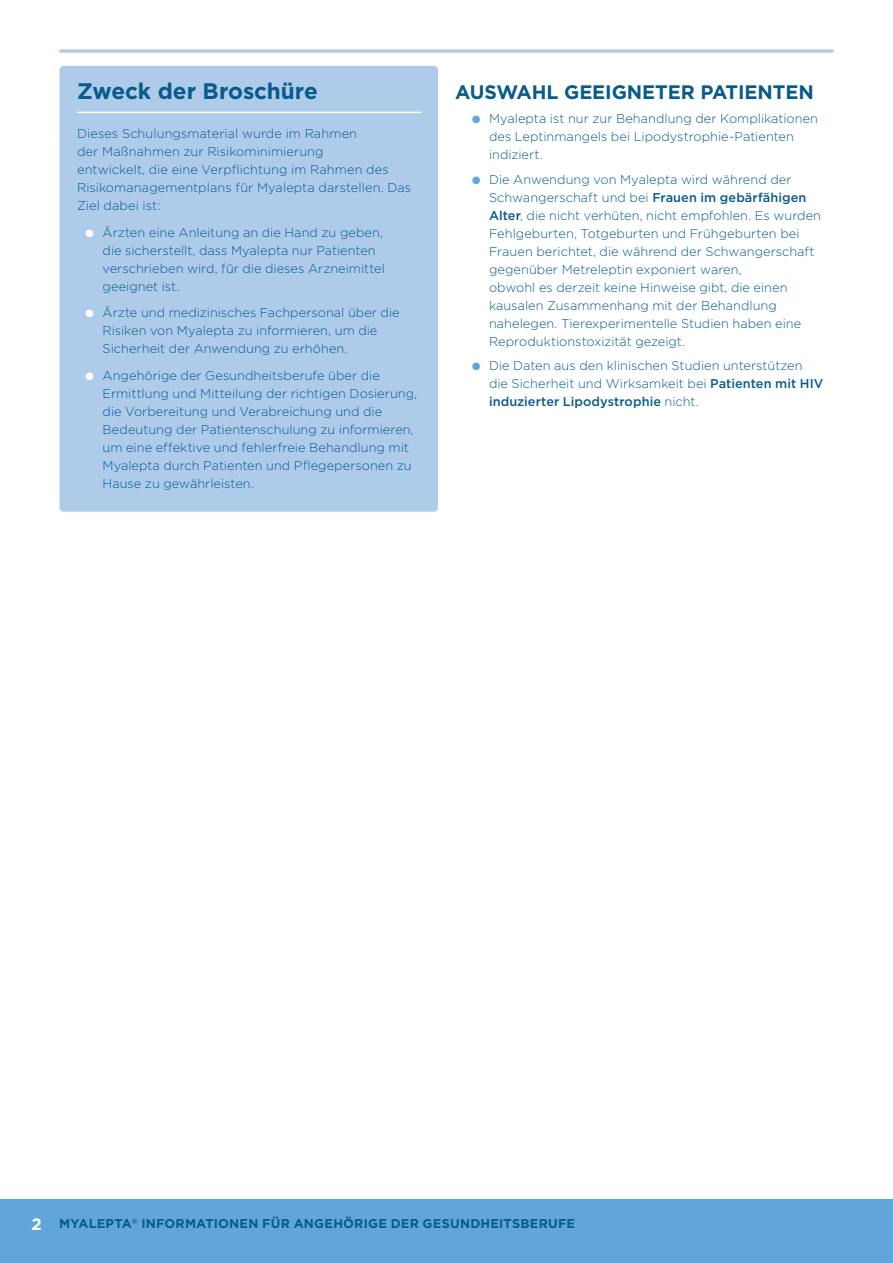
<style>
.page{position:relative;width:893px;height:1263px;background:#fff}
.page>*{position:absolute;margin:0;border:0;box-sizing:border-box;transform-origin:0 0}
.Heading{font:700 22.5px "Gotham";letter-spacing:-.005em;color:#085b8b}
.Subhead{font:700 19.5px "Gotham";letter-spacing:-.005em;color:#085b8b}
.t1{font:700 16.5px "Gotham";color:#fff}
.Normal{font:300 12.75px/18px "Gotham";letter-spacing:.005em;color:#085b8b}
.t2{font:700 12.75px "Gotham";letter-spacing:.015em;color:#085b8b}
.s1{color:#fff}
.s2{color:#61a6da}
.s3{font-weight:500}
</style>
<div class="page">
<div style="left:0;top:1199px;width:893px;height:64px;background:#61a6da"></div>
<svg style="left:59px;top:49px;width:774px;height:4px;background:#bbd4ed"></svg>
<div style="left:60px;top:66px;width:378px;height:446px;background:#aeccea;border-radius:4px"></div>
<hr style="left:77px;top:112px;width:344px;height:1px;background:#fff">
<p class="Heading" style="left:77px;top:78px;width:242px">Zweck der Broschüre</p>
<p class="Normal" style="left:77px;top:124px;width:336px">Dieses Schulungsmaterial wurde im Rahmen<br>der Maßnahmen zur Risikominimierung<br>entwickelt, die eine Verpflichtung im Rahmen des Risikomanagementplans für Myalepta darstellen. Das Ziel dabei ist:</p>
<p class="Normal" style="left:103px;top:223px;width:284px;text-indent:-17px"><span class="s1">●</span> Ärzten eine Anleitung an die Hand zu geben, die sicherstellt, dass Myalepta nur Patienten verschrieben wird, für die dieses Arzneimittel geeignet ist.</p>
<p class="Normal" style="left:103px;top:303px;width:299px;text-indent:-17px"><span class="s1">●</span> Ärzte und medizinisches Fachpersonal über die<br>Risiken von Myalepta zu informieren, um die<br>Sicherheit der Anwendung zu erhöhen.</p>
<p class="Normal" style="left:103px;top:366px;width:316px;text-indent:-17px"><span class="s1">●</span> Angehörige der Gesundheitsberufe über die Ermittlung und Mitteilung der richtigen Dosierung, die Vorbereitung und Verabreichung und die Bedeutung der Patientenschulung zu informieren, um eine effektive und fehlerfreie Behandlung mit Myalepta durch Patienten und Pflegepersonen zu Hause zu gewährleisten.</p>
<p class="Subhead" style="left:455px;top:81px;width:360px">AUSWAHL GEEIGNETER PATIENTEN</p>
<p class="Normal" style="left:489px;top:110px;width:331px;text-indent:-17px"><span class="s2">●</span> Myalepta ist nur zur Behandlung der Komplikationen des Leptinmangels bei Lipodystrophie-Patienten indiziert.</p>
<p class="Normal" style="left:489px;top:170px;width:334px;text-indent:-17px"><span class="s2">●</span> Die Anwendung von Myalepta wird während der Schwangerschaft und bei <span class="s3">Frauen im gebärfähigen Alter</span>, die nicht verhüten, nicht empfohlen. Es wurden Fehlgeburten, Totgeburten und Frühgeburten bei Frauen berichtet, die während der Schwangerschaft gegenüber Metreleptin exponiert waren,<br>obwohl es derzeit keine Hinweise gibt, die einen kausalen Zusammenhang mit der Behandlung nahelegen. Tierexperimentelle Studien haben eine Reproduktionstoxizität gezeigt.</p>
<p class="Normal" style="left:489px;top:356px;width:336px;text-indent:-17px"><span class="s2">●</span> Die Daten aus den klinischen Studien unterstützen die Sicherheit und Wirksamkeit bei <span class="s3">Patienten mit HIV induzierter Lipodystrophie</span> nicht.</p>
<p class="t1" style="left:32px;top:1214px;width:12px">2</p>
<p class="t2" style="left:59px;top:1216px;width:518px">MYALEPTA<sup>®</sup> INFORMATIONEN FÜR ANGEHÖRIGE DER GESUNDHEITSBERUFE</p>
</div>
